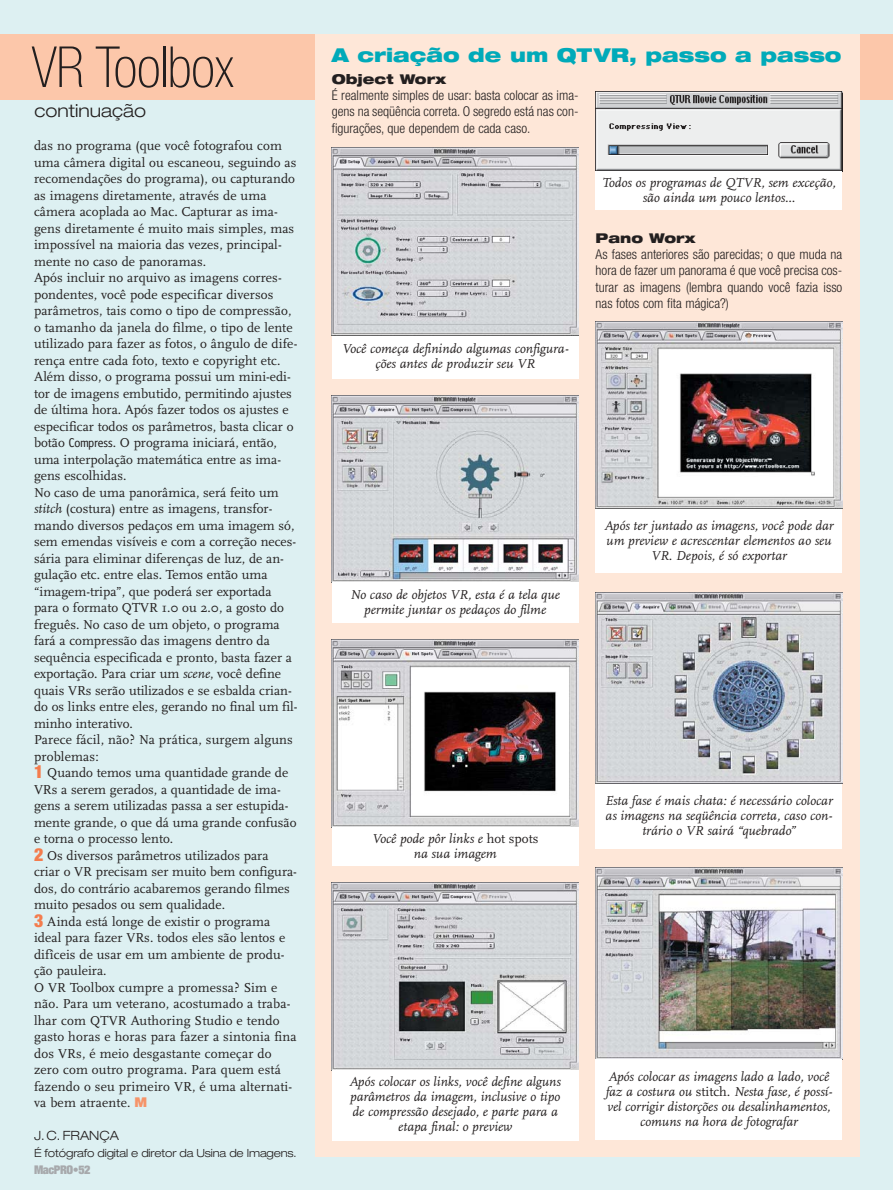
<style>
.page{position:relative;width:893px;height:1190px;background:#fff}
.page>*{position:absolute;margin:0;border:0;box-sizing:border-box;transform-origin:0 0}
.t1{font:100 condensed 56.7px "Helvetica Neue";letter-spacing:-.015em;color:#231f1f}
.t2{font:900 expanded 19.05px "Helvetica Neue";color:#00aab9}
.t3{font:300 expanded 18px "Helvetica Neue";color:#231f1f}
.t4{font:13.5px/16.5px "Scala";color:#231f1f}
.t5{font:italic 13.5px/15px "Scala";color:#231f1f;text-align:center}
.t6{font:300 condensed 13.5px/16.5px "Helvetica Neue";color:#231f1f;text-align:justify}
.t7{font:900 expanded 13.5px "Helvetica Neue";color:#231f1f}
.t8{font:300 expanded 12.75px "Helvetica Neue";color:#231f1f}
.t9{font:900 expanded 12px "Helvetica Neue";letter-spacing:-.035em;color:#a7a9ac}
.t10{font:300 expanded 11.25px "Helvetica Neue";letter-spacing:-.015em;color:#231f1f}
.s1{font-family:"Oficina";font-size:12.75px}
.s2{font-style:italic}
.s3{font-family:"Helvetica Neue";font-weight:900;font-stretch:condensed;font-size:18px;color:#f47c4d}
.s4{font-family:"Helvetica Neue";font-weight:900;color:#f6946a}
.s5{font-style:normal}
</style>
<div class="page">
<div style="left:0;top:0;width:892px;height:1190px;background:#ddf0f2"></div>
<div style="left:0;top:34px;width:892px;height:66px;background:#fcc7aa"></div>
<div style="left:315px;top:34px;width:544px;height:1122px;background:#fee7d8"></div>
<img style="left:332px;top:147px;width:246px;height:188px">
<img style="left:332px;top:395px;width:246px;height:187px">
<img style="left:332px;top:639px;width:246px;height:188px">
<img style="left:332px;top:882px;width:246px;height:188px">
<img style="left:595px;top:321px;width:247px;height:188px">
<img style="left:595px;top:592px;width:247px;height:191px">
<img style="left:595px;top:867px;width:247px;height:192px">
<img style="left:595px;top:92px;width:247px;height:79px">
<div style="left:332px;top:336px;width:246px;height:43px;background:#fff"></div>
<div style="left:332px;top:583px;width:246px;height:40px;background:#fff"></div>
<div style="left:332px;top:827px;width:246px;height:39px;background:#fff"></div>
<div style="left:332px;top:1070px;width:246px;height:70px;background:#fff"></div>
<div style="left:595px;top:172px;width:247px;height:38px;background:#fff"></div>
<div style="left:595px;top:510px;width:247px;height:63px;background:#fff"></div>
<div style="left:595px;top:784px;width:247px;height:64px;background:#fff"></div>
<div style="left:595px;top:1059px;width:247px;height:81px;background:#fff"></div>
<h1 class="t1" style="left:32px;top:46px;width:204px">VR Toolbox</h1>
<h3 class="t3" style="left:35px;top:104px;width:113px">continuação</h3>
<p class="t4" style="left:34px;top:139px;width:265px">das no programa (que você fotografou com uma câmera digital ou escaneou, seguindo as recomendações do programa), ou capturando as imagens diretamente, através de uma câmera acoplada ao Mac. Capturar as ima&shy;gens diretamente é muito mais simples, mas impossível na maioria das vezes, principal&shy;mente no caso de panoramas.<br>Após incluir no arquivo as imagens corres&shy;pondentes, você pode especificar diversos parâmetros, tais como o tipo de compressão, o tamanho da janela do filme, o tipo de lente utilizado para fazer as fotos, o ângulo de dife&shy;rença entre cada foto, texto e copyright etc.<br>Além disso, o programa possui um mini-edi&shy;tor de imagens embutido, permitindo ajustes de última hora. Após fazer todos os ajustes e especificar todos os parâmetros, basta clicar o botão <span class="s1">Compress</span>. O programa iniciará, então, uma interpolação matemática entre as ima&shy;gens escolhidas.<br>No caso de uma panorâmica, será feito um <span class="s2">stitch</span> (costura) entre as imagens, transfor&shy;mando diversos pedaços em uma imagem só, sem emendas visíveis e com a correção neces&shy;sária para eliminar diferenças de luz, de an&shy;gulação etc. entre elas. Temos então uma “imagem-tripa”, que poderá ser exportada para o formato QTVR 1.0 ou 2.0, a gosto do freguês. No caso de um objeto, o programa fará a compressão das imagens dentro da sequência especificada e pronto, basta fazer a exportação. Para criar um <span class="s2">scene</span>, você define quais VRs serão utilizados e se esbalda crian&shy;do os links entre eles, gerando no final um fil&shy;minho interativo.<br>Parece fácil, não? Na prática, surgem alguns problemas:<br><span class="s3">1</span> Quando temos uma quantidade grande de VRs a serem gerados, a quantidade de ima&shy;gens a serem utilizadas passa a ser estupida&shy;mente grande, o que dá uma grande confusão e torna o processo lento.<br><span class="s3">2</span> Os diversos parâmetros utilizados para criar o VR precisam ser muito bem configura&shy;dos, do contrário acabaremos gerando filmes muito pesados ou sem qualidade.<br><span class="s3">3</span> Ainda está longe de existir o programa ideal para fazer VRs. todos eles são lentos e difîceis de usar em um ambiente de produ&shy;ção pauleira.<br>O VR Toolbox cumpre a promessa? Sim e não. Para um veterano, acostumado a traba&shy;lhar com QTVR Authoring Studio e tendo gasto horas e horas para fazer a sintonia fina dos VRs, é meio desgastante começar do zero com outro programa. Para quem está fazendo o seu primeiro VR, é uma alternati&shy;va bem atraente. <span class="s4">M</span></p>
<p class="t8" style="left:34px;top:1131px;width:87px">J.C. FRANÇA</p>
<p class="t10" style="left:34px;top:1148px;width:264px">É fotógrafo digital e diretor da Usina de Imagens.</p>
<p class="t9" style="left:34px;top:1165px;width:58px">MacPRO•52</p>
<h2 class="t2" style="left:332px;top:47px;width:511px">A criação de um QTVR, passo a passo</h2>
<p class="t7" style="left:332px;top:74px;width:116px">Object Worx</p>
<p class="t6" style="left:332px;top:88px;width:248px">É realmente simples de usar: basta colocar as ima&shy;gens na seqüência correta. O segredo está nas con&shy;figurações, que dependem de cada caso.</p>
<p class="t5" style="left:342px;top:342px;width:228px">Você começa definindo algumas configura&shy;ções antes de produzir seu VR</p>
<p class="t5" style="left:602px;top:176px;width:235px">Todos os programas de QTVR, sem exceção, são ainda um pouco lentos...</p>
<p class="t7" style="left:595px;top:233px;width:102px">Pano Worx</p>
<p class="t6" style="left:595px;top:247px;width:248px">As fases anteriores são parecidas; o que muda na hora de fazer um panorama é que você precisa cos&shy;turar as imagens (lembra quando você fazia isso nas fotos com fita mágica?)</p>
<p class="t5" style="left:350px;top:588px;width:211px">No caso de objetos VR, esta é a tela que permite juntar os pedaços do filme</p>
<p class="t5" style="left:604px;top:519px;width:231px">Após ter juntado as imagens, você pode dar um preview e acrescentar elementos ao seu<br>VR. Depois, é só exportar</p>
<p class="t5" style="left:372px;top:831px;width:168px">Você pode pôr links e <span class="s5">hot spots </span>na sua imagem</p>
<p class="t5" style="left:605px;top:794px;width:229px">Esta fase é mais chata: é necessário colocar as imagens na seqüência correta, caso con&shy;trário o VR sairá “quebrado”</p>
<p class="t5" style="left:349px;top:1075px;width:213px">Após colocar os links, você define alguns parâmetros da imagem, inclusive o tipo de compressão desejado, e parte para a etapa final: o preview</p>
<p class="t5" style="left:605px;top:1070px;width:228px">Após colocar as imagens lado a lado, você faz a costura ou <span class="s5">stitch</span>. Nesta fase, é possí&shy;vel corrigir distorções ou desalinhamentos, comuns na hora de fotografar</p>
</div>
